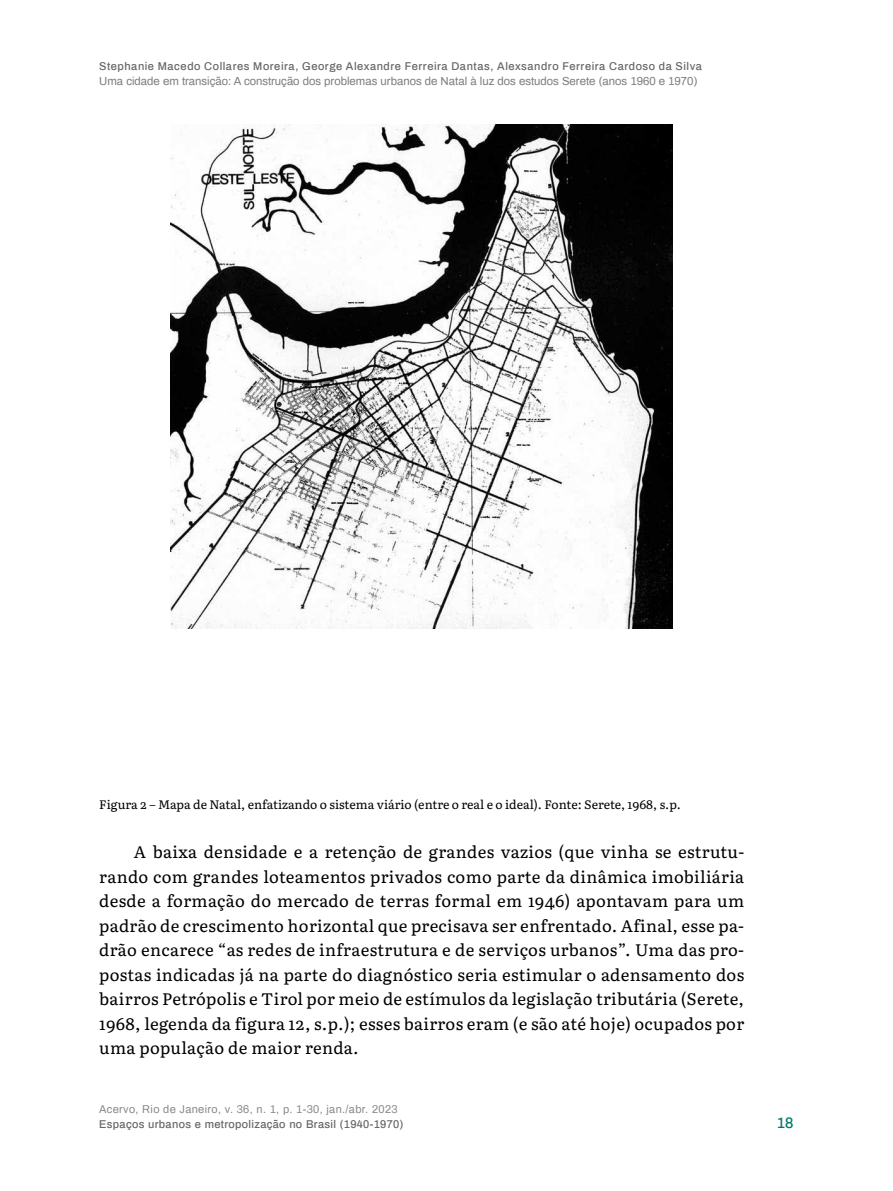
<style>
.page{position:relative;width:893px;height:1191px;background:#fff}
.page>*{position:absolute;margin:0;border:0;box-sizing:border-box;transform-origin:0 0}
.t1{font:16.62px/24.5px "Literata";letter-spacing:.02em;color:#000;text-align:justify}
.t2{font:500 14.88px "Archivo";color:#007a6c}
.t3{font:12.25px "Literata";color:#000}
.t4{font:11.38px "Archivo";color:#7b7c7e}
.t5{font:500 11.03px "Archivo";letter-spacing:.05em;color:#646567}
.t6{font:11.03px "Archivo";letter-spacing:.03em;color:#87888a}
.t7{font:500 11.03px "Archivo";letter-spacing:.03em;color:#646567}
</style>
<div class="page">
<img style="left:171px;top:125px;width:502px;height:504px">
<p class="t5" style="left:99px;top:58px;width:604px">Stephanie Macedo Collares Moreira, George Alexandre Ferreira Dantas, Alexsandro Ferreira Cardoso da Silva</p>
<p class="t4" style="left:99px;top:73px;width:600px">Uma cidade em transição: A construção dos problemas urbanos de Natal à luz dos estudos Serete (anos 1960 e 1970)</p>
<p class="t3" style="left:99px;top:794px;width:583px">Figura 2 ‒ Mapa de Natal, enfatizando o sistema viário (entre o real e o ideal). Fonte: Serete, 1968, s.p.</p>
<p class="t1" style="left:99px;top:838px;width:646px;text-indent:35px">A baixa densidade e a retenção de grandes vazios (que vinha se estrutu&shy;rando com grandes loteamentos privados como parte da dinâmica imobiliária desde a formação do mercado de terras formal em 1946) apontavam para um padrão de crescimento horizontal que precisava ser enfrentado. Afinal, esse pa&shy;drão encarece “as redes de infraestrutura e de serviços urbanos”. Uma das pro&shy;postas indicadas já na parte do diagnóstico seria estimular o adensamento dos bairros Petrópolis e Tirol por meio de estímulos da legislação tributária (Serete, 1968, legenda da figura 12, s.p.); esses bairros eram (e são até hoje) ocupados por uma população de maior renda.</p>
<p class="t6" style="left:99px;top:1101px;width:300px">Acervo, Rio de Janeiro, v. 36, n. 1, p. 1-30, jan./abr. 2023</p>
<p class="t7" style="left:99px;top:1115px;width:306px">Espaços urbanos e metropolização no Brasil (1940-1970)</p>
<p class="t2" style="left:777px;top:1112px;width:18px">18</p>
</div>
